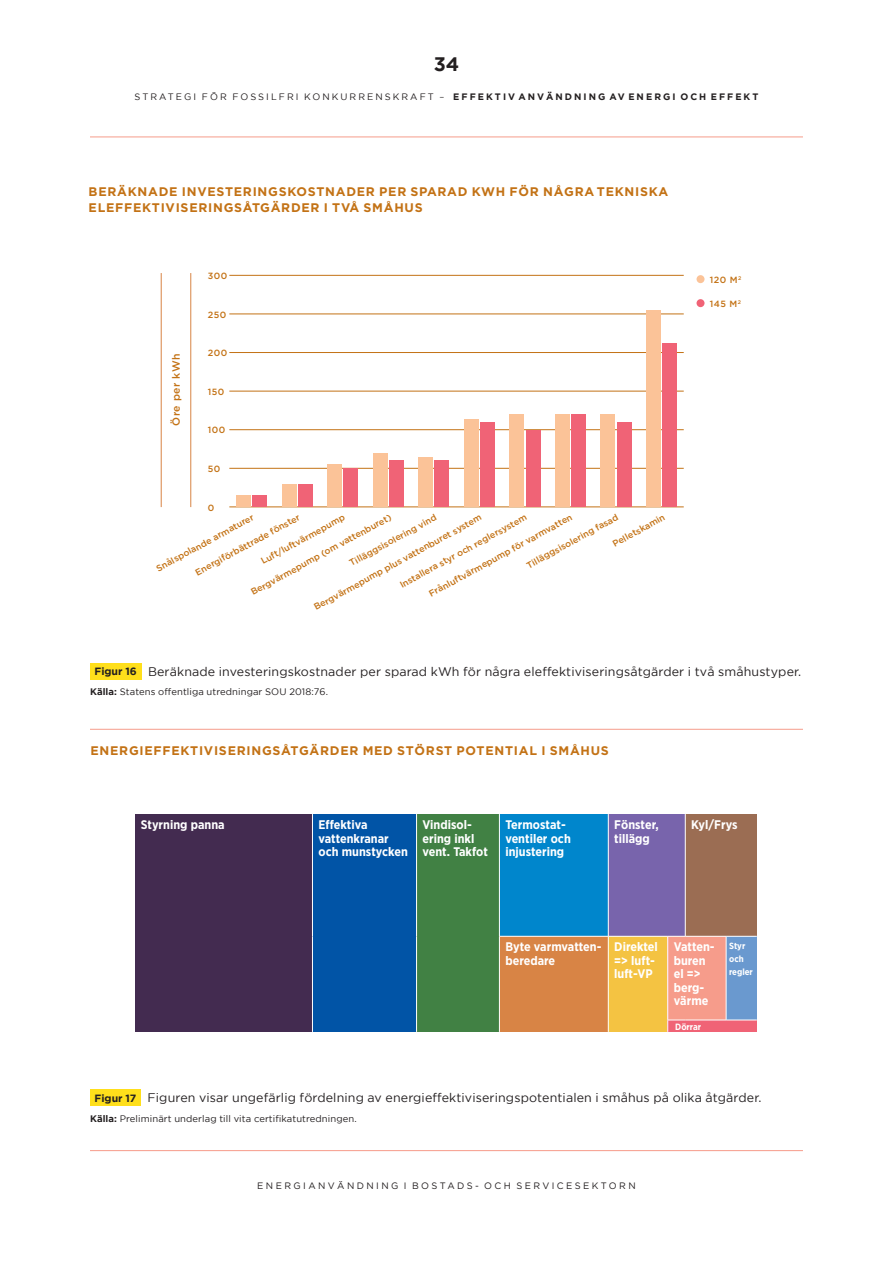
<style>
.page{position:relative;width:893px;height:1263px;background:#fff}
.page>*{position:absolute;margin:0;border:0;box-sizing:border-box;transform-origin:0 0}
.t1{font:700 19.5px "Gotham";color:#231f20}
.Graf_Utsläpp_Rubrik{font:700 12.45px/13.5px "Gotham Pro Narrow";color:#fff}
.Bröd{font:12.45px "Gotham";letter-spacing:.01em;color:#231f20}
.Graf-Rubrik{font:700 12.45px/16.5px "Gotham Pro";letter-spacing:.06em;color:#c37215}
.t2{font:700 10.5px "Gotham";color:#231f20}
.GRAF{font:500 10.5px "Gotham Pro";letter-spacing:.05em;color:#c37215}
.Bröd-2{font:9.45px "Gotham";letter-spacing:.01em;color:#231f20}
.t3{font:9.3px "Gotham";letter-spacing:.22em;color:#231f20}
.Innehåll_Sidfot{font:9.3px "Gotham Pro";letter-spacing:.26em;color:#231f20}
.Tabell_Text{font:700 9.15px "Gotham Pro Narrow";color:#fff}
.GRAF-2{font:500 9px "Gotham Pro";letter-spacing:.05em;color:#c37215}
.Tabell_Text-2{font:700 9px/13px "Gotham Pro Narrow";color:#fff}
.s1{font-weight:700}
</style>
<div class="page">
<hr style="left:90px;top:137px;width:713px;height:1px;background:#f69c8b">
<hr style="left:229px;top:507px;width:455px;height:1px;background:#c37215">
<hr style="left:229px;top:468px;width:455px;height:1px;background:#c37215">
<hr style="left:229px;top:352px;width:455px;height:1px;background:#c37215">
<hr style="left:229px;top:429px;width:455px;height:1px;background:#c37215">
<hr style="left:229px;top:314px;width:455px;height:1px;background:#c37215">
<hr style="left:229px;top:391px;width:455px;height:1px;background:#c37215">
<hr style="left:229px;top:275px;width:455px;height:1px;background:#c37215">
<hr style="left:90px;top:1150px;width:713px;height:1px;background:#f69c8b">
<div style="left:90px;top:663px;width:51px;height:16px;background:#ffdf1b"></div>
<hr style="left:90px;top:729px;width:713px;height:1px;background:#f69c8b">
<div style="left:90px;top:1089px;width:51px;height:17px;background:#ffdf1b"></div>
<div style="left:135px;top:814px;width:177px;height:218px;background:#432b50"></div>
<div style="left:312px;top:814px;width:105px;height:218px;background:#0154a6"></div>
<div style="left:417px;top:814px;width:82px;height:218px;background:#418144"></div>
<div style="left:499px;top:814px;width:109px;height:122px;background:#0086cc"></div>
<div style="left:608px;top:814px;width:77px;height:122px;background:#7864ac"></div>
<div style="left:685px;top:814px;width:72px;height:122px;background:#9b6d53"></div>
<div style="left:499px;top:936px;width:109px;height:96px;background:#d88445"></div>
<div style="left:608px;top:936px;width:60px;height:96px;background:#f4c342"></div>
<div style="left:668px;top:936px;width:58px;height:84px;background:#f69c8b"></div>
<div style="left:726px;top:936px;width:31px;height:84px;background:#6a99cf"></div>
<div style="left:668px;top:1020px;width:89px;height:12px;background:#f06376"></div>
<hr style="left:312px;top:814px;width:1px;height:122px;background:#fff">
<hr style="left:416px;top:814px;width:1px;height:122px;background:#fff">
<hr style="left:312px;top:936px;width:1px;height:84px;background:#fff">
<hr style="left:416px;top:936px;width:1px;height:84px;background:#fff">
<svg style="left:312px;top:1020px;width:1px;height:12px"></svg>
<svg style="left:416px;top:1020px;width:1px;height:12px"></svg>
<hr style="left:499px;top:814px;width:1px;height:122px;background:#fff">
<hr style="left:608px;top:814px;width:1px;height:122px;background:#fff">
<hr style="left:685px;top:814px;width:1px;height:122px;background:#fff">
<hr style="left:499px;top:936px;width:109px;height:1px;background:#fff">
<hr style="left:499px;top:936px;width:1px;height:84px;background:#fff">
<hr style="left:608px;top:936px;width:60px;height:1px;background:#fff">
<hr style="left:608px;top:936px;width:1px;height:84px;background:#fff">
<svg style="left:499px;top:1020px;width:1px;height:12px"></svg>
<svg style="left:608px;top:1020px;width:1px;height:12px"></svg>
<svg style="left:668px;top:936px;width:17px;height:1px"></svg>
<hr style="left:667px;top:936px;width:1px;height:84px;background:#fff">
<hr style="left:685px;top:936px;width:41px;height:1px;background:#fff">
<hr style="left:726px;top:936px;width:31px;height:1px;background:#fff">
<hr style="left:726px;top:936px;width:1px;height:84px;background:#fff">
<svg style="left:667px;top:1020px;width:18px;height:12px"></svg>
<hr style="left:685px;top:1020px;width:41px;height:1px;background:#fff">
<hr style="left:726px;top:1020px;width:31px;height:1px;background:#fff">
<div style="left:253px;top:495px;width:14px;height:12px;background:#f06376"></div>
<div style="left:298px;top:484px;width:15px;height:23px;background:#f06376"></div>
<div style="left:389px;top:461px;width:15px;height:46px;background:#f06376"></div>
<div style="left:344px;top:468px;width:14px;height:39px;background:#f06376"></div>
<div style="left:480px;top:423px;width:15px;height:84px;background:#f06376"></div>
<div style="left:526px;top:430px;width:14px;height:77px;background:#f06376"></div>
<div style="left:571px;top:414px;width:15px;height:93px;background:#f06376"></div>
<div style="left:617px;top:422px;width:14px;height:85px;background:#f06376"></div>
<div style="left:662px;top:344px;width:15px;height:163px;background:#f06376"></div>
<div style="left:435px;top:461px;width:14px;height:46px;background:#f06376"></div>
<div style="left:236px;top:495px;width:15px;height:12px;background:#fbc398"></div>
<div style="left:282px;top:484px;width:14px;height:23px;background:#fbc398"></div>
<div style="left:373px;top:453px;width:14px;height:54px;background:#fbc398"></div>
<div style="left:327px;top:464px;width:15px;height:43px;background:#fbc398"></div>
<div style="left:464px;top:419px;width:14px;height:88px;background:#fbc398"></div>
<div style="left:510px;top:414px;width:14px;height:93px;background:#fbc398"></div>
<div style="left:555px;top:414px;width:15px;height:93px;background:#fbc398"></div>
<div style="left:601px;top:414px;width:14px;height:93px;background:#fbc398"></div>
<div style="left:646px;top:311px;width:15px;height:196px;background:#fbc398"></div>
<div style="left:419px;top:457px;width:14px;height:50px;background:#fbc398"></div>
<hr style="left:191px;top:273px;width:1px;height:234px;background:#d88445">
<hr style="left:161px;top:273px;width:1px;height:234px;background:#d88445">
<div style="left:696px;top:275px;width:8px;height:8px;background:#fbc398;border-radius:50%"></div>
<div style="left:696px;top:299px;width:8px;height:8px;background:#f06376;border-radius:50%"></div>
<h1 class="t1" style="left:434px;top:52px;width:27px">34</h1>
<p class="t3" style="left:134px;top:92px;width:625px">STRATEGI FÖR FOSSILFRI KONKURRENSKRAFT – <span class="s1">EFFEKTIV ANVÄNDNING AV ENERGI OCH EFFEKT</span></p>
<p class="Graf-Rubrik" style="left:89px;top:183px;width:581px">BERÄKNADE INVESTERINGSKOSTNADER PER SPARAD KWH FÖR NÅGRA TEKNISKA<br>ELEFFEKTIVISERINGSÅTGÄRDER I TVÅ SMÅHUS</p>
<p class="GRAF" style="left:170px;top:426px;width:74px;rotate:-90deg">Öre per kWh</p>
<p class="GRAF-2" style="left:208px;top:271px;width:21px">300</p>
<p class="GRAF-2" style="left:208px;top:309px;width:20px">250</p>
<p class="GRAF-2" style="left:208px;top:348px;width:21px">200</p>
<p class="GRAF-2" style="left:208px;top:387px;width:18px">150</p>
<p class="GRAF-2" style="left:208px;top:425px;width:19px">100</p>
<p class="GRAF-2" style="left:208px;top:464px;width:14px">50</p>
<p class="GRAF-2" style="left:208px;top:502px;width:8px">0</p>
<p class="GRAF-2" style="left:348px;top:559px;width:99px;rotate:-29deg">Tilläggsisolering vind</p>
<p class="GRAF-2" style="left:525px;top:561px;width:104px;rotate:-29deg">Tilläggsisolering fasad</p>
<p class="GRAF-2" style="left:249px;top:588px;width:160px;rotate:-29deg">Bergvärmepump (om vattenburet)</p>
<p class="GRAF-2" style="left:155px;top:565px;width:111px;rotate:-29deg">Snålspolande armaturer</p>
<p class="GRAF-2" style="left:194px;top:569px;width:119px;rotate:-29deg">Energiförbättrade fönster</p>
<p class="GRAF-2" style="left:259px;top:557px;width:96px;rotate:-29deg">Luft/luftvärmepump</p>
<p class="GRAF-2" style="left:611px;top:540px;width:60px;rotate:-29deg">Pelletskamin</p>
<p class="GRAF-2" style="left:427px;top:590px;width:164px;rotate:-29deg">Frånluftvärmepump för varmvatten</p>
<p class="GRAF-2" style="left:398px;top:581px;width:145px;rotate:-29deg">Installera styr och reglersystem</p>
<p class="GRAF-2" style="left:312px;top:603px;width:191px;rotate:-29deg">Bergvärmepump plus vattenburet system</p>
<p class="GRAF-2" style="left:710px;top:274px;width:33px">120 M<sup>2</sup></p>
<p class="GRAF-2" style="left:710px;top:298px;width:33px">145 M<sup>2</sup></p>
<p class="t2" style="left:94px;top:665px;width:44px">Figur 16</p>
<p class="Bröd" style="left:148px;top:664px;width:655px">Beräknade investeringskostnader per sparad kWh för några eleffektiviseringsåtgärder i två småhustyper.</p>
<p class="Bröd-2" style="left:90px;top:686px;width:239px"><span class="s1">Källa:</span> Statens offentliga utredningar SOU 2018:76.</p>
<p class="Graf-Rubrik" style="left:91px;top:742px;width:520px">ENERGIEFFEKTIVISERINGSÅTGÄRDER MED STÖRST POTENTIAL I SMÅHUS</p>
<p class="Graf_Utsläpp_Rubrik" style="left:141px;top:817px;width:85px">Styrning panna</p>
<p class="Graf_Utsläpp_Rubrik" style="left:318px;top:817px;width:91px">Effektiva vattenkranar och munstycken</p>
<p class="Graf_Utsläpp_Rubrik" style="left:423px;top:817px;width:67px">Vindisol&shy;ering inkl vent. Takfot</p>
<p class="Graf_Utsläpp_Rubrik" style="left:505px;top:817px;width:67px">Termostat&shy;ventiler och injustering</p>
<p class="Graf_Utsläpp_Rubrik" style="left:614px;top:817px;width:46px">Fönster, tillägg</p>
<p class="Graf_Utsläpp_Rubrik" style="left:691px;top:817px;width:48px">Kyl/Frys</p>
<p class="Graf_Utsläpp_Rubrik" style="left:505px;top:940px;width:98px">Byte varmvatten&shy;beredare</p>
<p class="Graf_Utsläpp_Rubrik" style="left:614px;top:940px;width:45px">Direktel =&gt; luft&shy;luft-VP</p>
<p class="Graf_Utsläpp_Rubrik" style="left:674px;top:940px;width:41px">Vatten&shy;buren el =&gt; berg&shy;värme</p>
<p class="Tabell_Text-2" style="left:729px;top:939px;width:25px">Styr och regler</p>
<p class="Tabell_Text" style="left:675px;top:1021px;width:28px">Dörrar</p>
<p class="t2" style="left:95px;top:1092px;width:43px">Figur 17</p>
<p class="Bröd" style="left:148px;top:1091px;width:615px">Figuren visar ungefärlig fördelning av energieffektiviseringspotentialen i småhus på olika åtgärder.</p>
<p class="Bröd-2" style="left:90px;top:1113px;width:268px"><span class="s1">Källa:</span> Preliminärt underlag till vita certifikatutredningen.</p>
<p class="Innehåll_Sidfot" style="left:257px;top:1180px;width:380px">ENERGIANVÄNDNING I BOSTADS- OCH SERVICESEKTORN</p>
</div>
